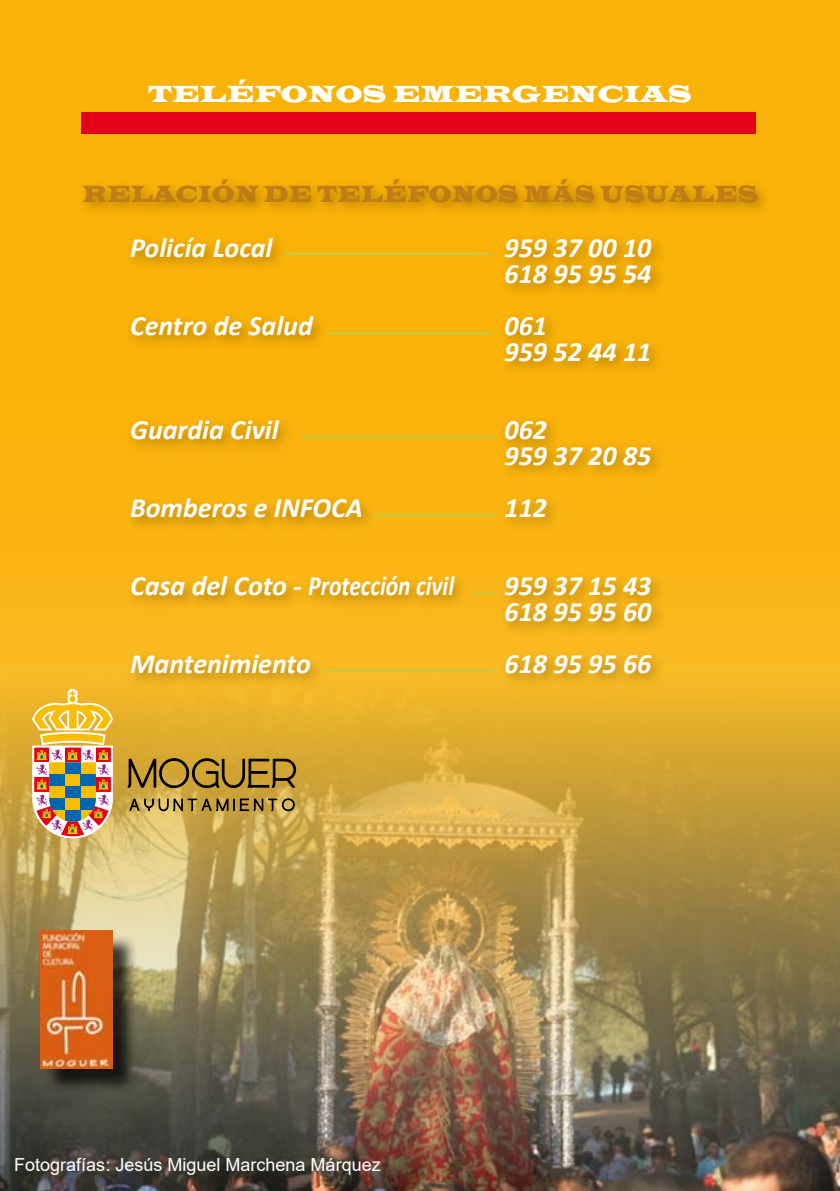
<style>
.page{position:relative;width:840px;height:1191px;background:#fff}
.page>*{position:absolute;margin:0;border:0;box-sizing:border-box;transform-origin:0 0}
.t1{font:italic 700 28px/26px "Calibri";color:#fff}
.t2{font:24px "Latin Wide";color:#bf7c17;scale:.7 1}
.t3{font:24px "Latin Wide";color:#fff;scale:.83 1}
.t4{font:18px "Arial";color:#fff}
</style>
<div class="page">
<div style="left:0;top:0;width:839px;height:1130px;background:#f9b207"></div>
<img style="left:0;top:677px;width:839px;height:514px">
<div style="left:75px;top:173px;width:764px;height:620px;background:#000;opacity:.28"></div>
<hr style="left:283px;top:253px;width:208px;height:2px;background:#c5c947">
<hr style="left:327px;top:332px;width:164px;height:2px;background:#c5c947">
<hr style="left:300px;top:436px;width:194px;height:2px;background:#c5c947">
<hr style="left:372px;top:514px;width:122px;height:2px;background:#c5c947">
<hr style="left:473px;top:592px;width:21px;height:2px;background:#c5c947">
<hr style="left:322px;top:670px;width:172px;height:2px;background:#c5c947">
<div style="left:44px;top:933px;width:102px;height:169px;background:#000;opacity:.75"></div>
<img style="left:41px;top:930px;width:72px;height:138px">
<div style="left:82px;top:113px;width:673px;height:21px;background:#e2001a"></div>
<svg style="left:31px;top:689px;width:83px;height:150px"></svg>
<svg style="left:126px;top:758px;width:170px;height:30px"></svg>
<svg style="left:129px;top:796px;width:166px;height:16px"></svg>
<p class="t3" style="left:148px;top:78px;width:656px">TELÉFONOS EMERGENCIAS</p>
<p class="t2" style="left:82px;top:179px;width:966px">RELACIÓN DE TELÉFONOS MÁS USUALES</p>
<p class="t1" style="left:130px;top:234px;width:144px">Policía Local</p>
<p class="t1" style="left:504px;top:234px;width:148px">959 37 00 10<br>618 95 95 54</p>
<p class="t1" style="left:130px;top:312px;width:184px">Centro de Salud</p>
<p class="t1" style="left:504px;top:312px;width:148px">061<br>959 52 44 11</p>
<p class="t1" style="left:130px;top:416px;width:150px">Guardia Civil</p>
<p class="t1" style="left:504px;top:416px;width:148px">062<br>959 37 20 85</p>
<p class="t1" style="left:130px;top:494px;width:234px">Bomberos e INFOCA</p>
<p class="t1" style="left:504px;top:494px;width:44px">112</p>
<p class="t1" style="left:130px;top:572px;width:325px">Casa del Coto - Protección civil</p>
<p class="t1" style="left:504px;top:572px;width:148px">959 37 15 43<br>618 95 95 60</p>
<p class="t1" style="left:130px;top:650px;width:182px">Mantenimiento</p>
<p class="t1" style="left:504px;top:650px;width:148px">618 95 95 66</p>
<p class="t4" style="left:14px;top:1151px;width:368px">Fotografías: Jesús Miguel Marchena Márquez</p>
</div>
